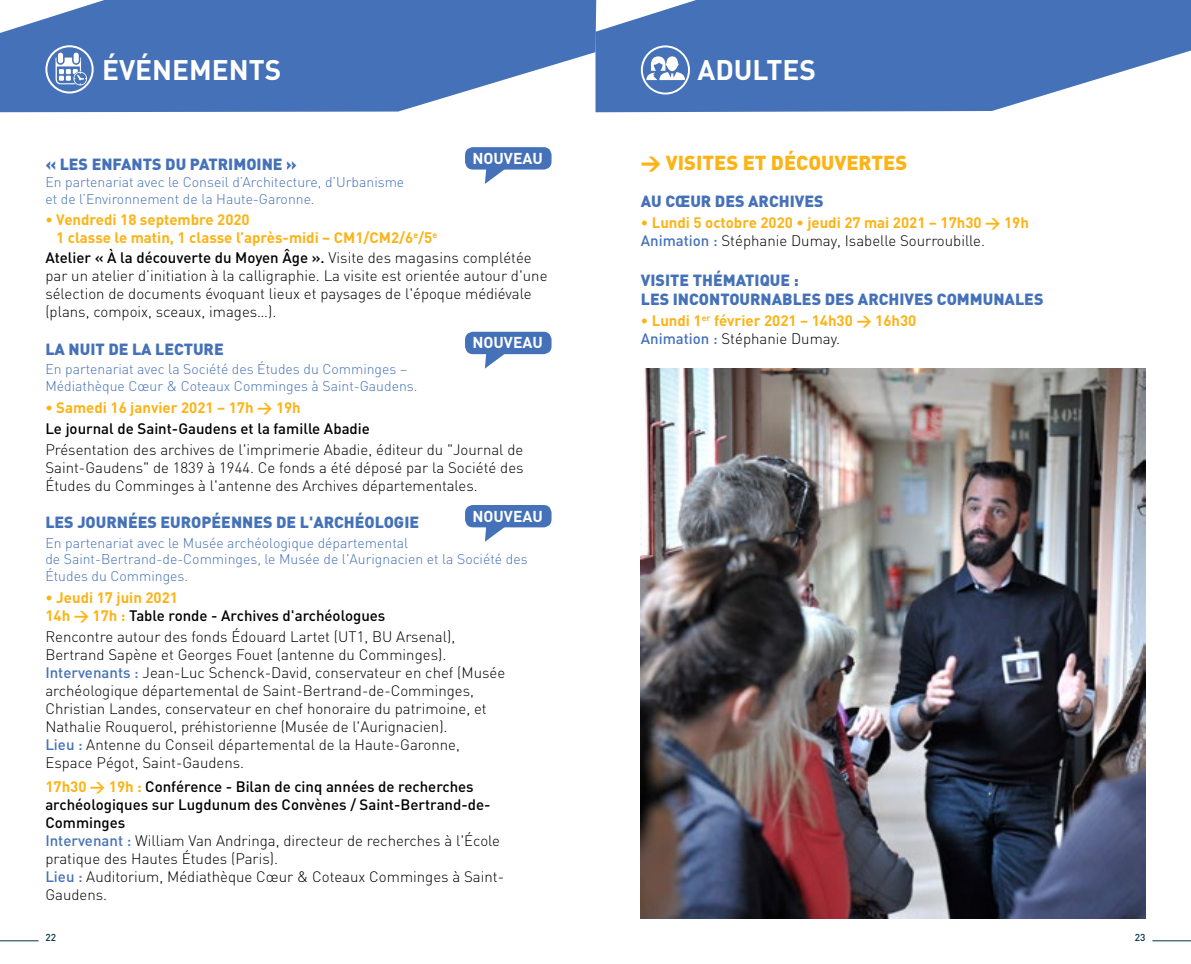
<style>
.page{position:relative;width:1191px;height:964px;background:#fff}
.page>*{position:absolute;margin:0;border:0;box-sizing:border-box;transform-origin:0 0}
.t1{font:700 28px "DIN";color:#fff}
.t2{font:900 20px "DIN";color:#fcb316}
.t3{font:900 16px/19.2px "DIN";color:#4471b8}
.t4{font:700 15.6px "DIN";color:#fff}
.t5{font:300 15px/18px "DIN";color:#000}
.t6{font:700 15px/18px "DIN";color:#fcb316}
.t7{font:500 15px/18px "DIN";color:#000}
.t8{font:300 14px/16.8px "DIN";color:#4471b8}
.t9{font:500 10px "DIN";color:#003341}
.s1{font-weight:500}
.s2{font-weight:700;color:#fcb316}
.s3{font-weight:500;color:#4471b8}
.s4{font-weight:300;color:#000}
</style>
<div class="page">
<hr style="left:0;top:940px;width:39px;height:1px;background:#003341">
<hr style="left:1152px;top:940px;width:39px;height:1px;background:#003341">
<svg style="left:0;top:0;width:595px;height:112px;background:#5b82c0"></svg>
<div style="left:58px;top:53px;width:5px;height:10px;background:#fff;border-radius:3px"></div>
<div style="left:74px;top:53px;width:5px;height:10px;background:#fff;border-radius:3px"></div>
<svg style="left:56px;top:58px;width:31px;height:27px"></svg>
<div style="left:45px;top:45px;width:49px;height:48px;border:2px solid #fff;border-radius:50%"></div>
<svg style="left:595px;top:0;width:596px;height:112px;background:#5b82c0"></svg>
<svg style="left:646px;top:56px;width:39px;height:24px"></svg>
<div style="left:641px;top:45px;width:49px;height:50px;border:2px solid #fff;border-radius:50%"></div>
<img style="left:641px;top:368px;width:504px;height:551px">
<div style="left:465px;top:147px;width:86px;height:23px;background:#4471b8;border-radius:8px"></div>
<svg style="left:485px;top:169px;width:22px;height:15px"></svg>
<div style="left:465px;top:332px;width:86px;height:22px;background:#4471b8;border-radius:8px"></div>
<svg style="left:485px;top:354px;width:22px;height:15px"></svg>
<div style="left:465px;top:505px;width:86px;height:22px;background:#4471b8;border-radius:8px"></div>
<svg style="left:485px;top:527px;width:22px;height:15px"></svg>
<h1 class="t1" style="left:102px;top:52px;width:181px">ÉVÉNEMENTS</h1>
<p class="t4" style="left:472px;top:148px;width:72px">NOUVEAU</p>
<p class="t3" style="left:45px;top:154px;width:253px">« LES ENFANTS DU PATRIMOINE »</p>
<p class="t8" style="left:45px;top:173px;width:360px">En partenariat avec le Conseil d’Architecture, d’Urbanisme et de l’Environnement de la Haute-Garonne.</p>
<p class="t6" style="left:56px;top:209px;width:382px;text-indent:-11px">• Vendredi 18 septembre 2020<br>1 classe le matin, 1 classe l’après-midi – CM1/CM2/6<sup>e</sup>/5<sup>e</sup></p>
<p class="t5" style="left:45px;top:249px;width:503px"><span class="s1">Atelier « À la découverte du Moyen Âge ».</span> Visite des magasins complétée par un atelier d’initiation à la calligraphie. La visite est orientée autour d'une sélection de documents évoquant lieux et paysages de l'époque médiévale (plans, compoix, sceaux, images…).</p>
<p class="t3" style="left:45px;top:338px;width:180px">LA NUIT DE LA LECTURE</p>
<p class="t8" style="left:45px;top:361px;width:373px">En partenariat avec la Société des Études du Comminges –<br>Médiathèque Cœur &amp; Coteaux Comminges à Saint-Gaudens.</p>
<p class="t6" style="left:45px;top:398px;width:257px">• Samedi 16 janvier 2021 – 17h &gt; 19h</p>
<p class="t7" style="left:45px;top:419px;width:326px">Le journal de Saint-Gaudens et la famille Abadie</p>
<p class="t5" style="left:45px;top:440px;width:480px;text-align:justify">Présentation des archives de l'imprimerie Abadie, éditeur du "Journal de Saint-Gaudens" de 1839 à 1944. Ce fonds a été déposé par la Société des Études du Comminges à l'antenne des Archives départementales.</p>
<p class="t3" style="left:45px;top:512px;width:375px">LES JOURNÉES EUROPÉENNES DE L'ARCHÉOLOGIE</p>
<p class="t8" style="left:45px;top:534px;width:484px">En partenariat avec le Musée archéologique départemental<br>de Saint-Bertrand-de-Comminges, le Musée de l'Aurignacien et la Société des<br>Études du Comminges.</p>
<p class="t7" style="left:45px;top:588px;width:341px"><span class="s2">• Jeudi 17 juin 2021<br>14h &gt; 17h :</span> Table ronde - Archives d'archéologues</p>
<p class="t5" style="left:45px;top:627px;width:461px">Rencontre autour des fonds Édouard Lartet (UT1, BU Arsenal), Bertrand Sapène et Georges Fouet (antenne du Comminges).<br><span class="s3">Intervenants :</span> Jean-Luc Schenck-David, conservateur en chef (Musée archéologique départemental de Saint-Bertrand-de-Comminges, Christian Landes, conservateur en chef honoraire du patrimoine, et Nathalie Rouquerol, préhistorienne (Musée de l'Aurignacien).<br><span class="s3">Lieu :</span> Antenne du Conseil départemental de la Haute-Garonne, Espace Pégot, Saint-Gaudens.</p>
<p class="t5" style="left:45px;top:777px;width:460px"><span class="s2">17h30 &gt; 19h :</span> <span class="s1">Conférence - Bilan de cinq années de recherches archéologiques sur Lugdunum des Convènes / Saint-Bertrand-de-Comminges<br></span><span class="s3">Intervenant :</span> William Van Andringa, directeur de recherches à l'École pratique des Hautes Études (Paris).<br><span class="s3">Lieu :</span> Auditorium, Médiathèque Cœur &amp; Coteaux Comminges à Saint-Gaudens.</p>
<p class="t4" style="left:472px;top:332px;width:72px">NOUVEAU</p>
<p class="t4" style="left:472px;top:506px;width:72px">NOUVEAU</p>
<h1 class="t1" style="left:697px;top:52px;width:120px">ADULTES</h1>
<h2 class="t2" style="left:641px;top:149px;width:268px">&gt; VISITES ET DÉCOUVERTES</h2>
<p class="t3" style="left:641px;top:191px;width:184px">AU CŒUR DES ARCHIVES</p>
<p class="t6" style="left:641px;top:213px;width:389px">• Lundi 5 octobre 2020 • jeudi 27 mai 2021 – 17h30 &gt; 19h<br><span class="s3">Animation :</span> <span class="s4">Stéphanie Dumay, Isabelle Sourroubille.</span></p>
<p class="t3" style="left:641px;top:270px;width:404px">VISITE THÉMATIQUE :<br>LES INCONTOURNABLES DES ARCHIVES COMMUNALES</p>
<p class="t6" style="left:641px;top:311px;width:277px">• Lundi 1<sup>er</sup> février 2021 – 14h30 &gt; 16h30<br><span class="s3">Animation :</span> <span class="s4">Stéphanie Dumay.</span></p>
<p class="t9" style="left:45px;top:931px;width:12px">22</p>
<p class="t9" style="left:1135px;top:931px;width:12px">23</p>
</div>
